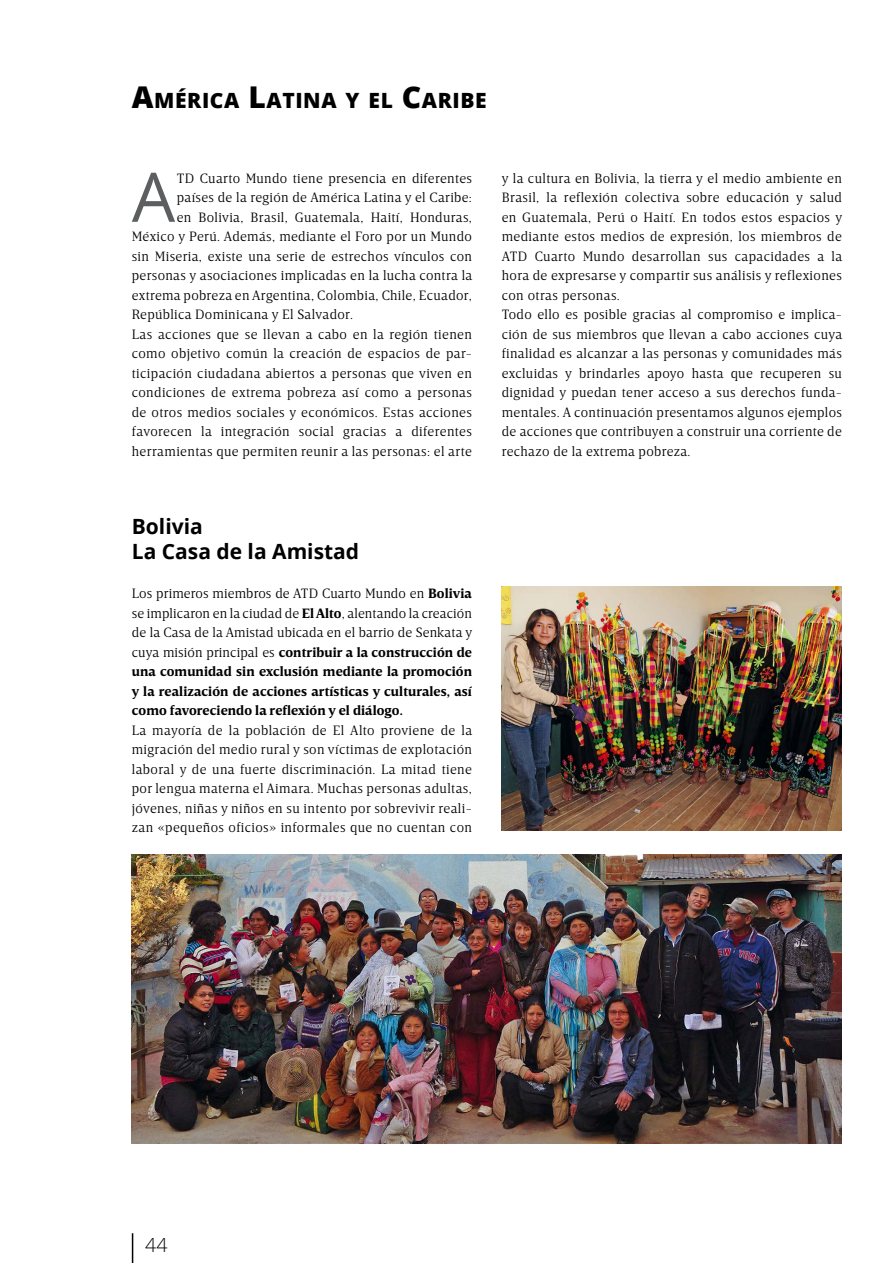
<style>
.page{position:relative;width:893px;height:1263px;background:#fff}
.page>*{position:absolute;margin:0;border:0;box-sizing:border-box;transform-origin:0 0}
.t1{font:68.4px "Open Sans";color:#5d5e5f}
.t2{font:700 21px/25.2px "Open Sans";color:#000}
.t3{font:800 21px "Open Sans";letter-spacing:.03em;color:#000}
.t4{font:300 19.5px "Open Sans";color:#000}
.t5{font:300 13.8px/19.5px "Breve Text";letter-spacing:.02em;color:#000}
.t6{font:700 13.8px/19.5px "Breve Text";letter-spacing:.005em;color:#000;text-align:justify}
.s1{font-size:30px}
.s2{font-weight:300}
</style>
<div class="page">
<hr style="left:132px;top:1233px;width:1px;height:30px;background:#000">
<img style="left:502px;top:587px;width:340px;height:243px">
<img style="left:132px;top:855px;width:710px;height:289px">
<h2 class="t3" style="left:132px;top:84px;width:356px"><span class="s1">A</span>MÉRICA <span class="s1">L</span>ATINA Y EL <span class="s1">C</span>ARIBE</h2>
<h1 class="t1" style="left:132px;top:150px;width:45px">A</h1>
<p class="t5" style="left:177px;top:168px;width:297px">TD Cuarto Mundo tiene presencia en diferentes</p>
<p class="t5" style="left:177px;top:188px;width:297px">países de la región de América Latina y el Caribe:</p>
<p class="t5" style="left:177px;top:207px;width:297px">en Bolivia, Brasil, Guatemala, Haití, Honduras,</p>
<p class="t5" style="left:132px;top:227px;width:342px">México y Perú. Además, mediante el Foro por un Mundo</p>
<p class="t5" style="left:132px;top:246px;width:342px">sin Miseria, existe una serie de estrechos vínculos con</p>
<p class="t5" style="left:132px;top:266px;width:342px">personas y asociaciones implicadas en la lucha contra la</p>
<p class="t5" style="left:132px;top:285px;width:342px">extrema pobreza en Argentina, Colombia, Chile, Ecuador,</p>
<p class="t5" style="left:132px;top:305px;width:223px">República Dominicana y El Salvador.</p>
<p class="t5" style="left:132px;top:324px;width:342px">Las acciones que se llevan a cabo en la región tienen</p>
<p class="t5" style="left:132px;top:344px;width:342px">como objetivo común la creación de espacios de par-</p>
<p class="t5" style="left:132px;top:363px;width:342px">ticipación ciudadana abiertos a personas que viven en</p>
<p class="t5" style="left:132px;top:383px;width:342px">condiciones de extrema pobreza así como a personas</p>
<p class="t5" style="left:132px;top:402px;width:342px">de otros medios sociales y económicos. Estas acciones</p>
<p class="t5" style="left:132px;top:422px;width:342px">favorecen la integración social gracias a diferentes</p>
<p class="t5" style="left:132px;top:441px;width:342px">herramientas que permiten reunir a las personas: el arte</p>
<h2 class="t2" style="left:132px;top:513px;width:229px">Bolivia<br>La Casa de la Amistad</h2>
<p class="t6" style="left:132px;top:584px;width:342px"><span class="s2">Los primeros miembros de ATD Cuarto Mundo en</span> Bolivia <span class="s2">se implicaron en la ciudad de</span> El Alto<span class="s2">, alentando la creación de la Casa de la Amistad ubicada en el barrio de Senkata y cuya misión principal es</span> contribuir a la construcción de una comunidad sin exclusión mediante la promoción y la realización de acciones artísticas y culturales, así como favoreciendo la reflexión y el diálogo.</p>
<p class="t5" style="left:132px;top:720px;width:342px;text-align:justify">La mayoría de la población de El Alto proviene de la migración del medio rural y son víctimas de explotación laboral y de una fuerte discriminación. La mitad tiene por lengua materna el Aimara. Muchas personas adultas, jóvenes, niñas y niños en su intento por sobrevivir reali&shy;zan «pequeños oficios» informales que no cuentan con</p>
<p class="t5" style="left:502px;top:168px;width:342px">y la cultura en Bolivia, la tierra y el medio ambiente en Brasil, la reflexión colectiva sobre educación y salud en Guatemala, Perú o Haití. En todos estos espacios y mediante estos medios de expresión, los miembros de ATD Cuarto Mundo desarrollan sus capacidades a la hora de expresarse y compartir sus análisis y reflexiones con otras personas.<br>Todo ello es posible gracias al compromiso e implica&shy;ción de sus miembros que llevan a cabo acciones cuya finalidad es alcanzar a las personas y comunidades más excluidas y brindarles apoyo hasta que recuperen su dignidad y puedan tener acceso a sus derechos funda&shy;mentales. A continuación presentamos algunos ejemplos de acciones que contribuyen a construir una corriente de rechazo de la extrema pobreza.</p>
<h3 class="t4" style="left:145px;top:1232px;width:24px">44</h3>
</div>
